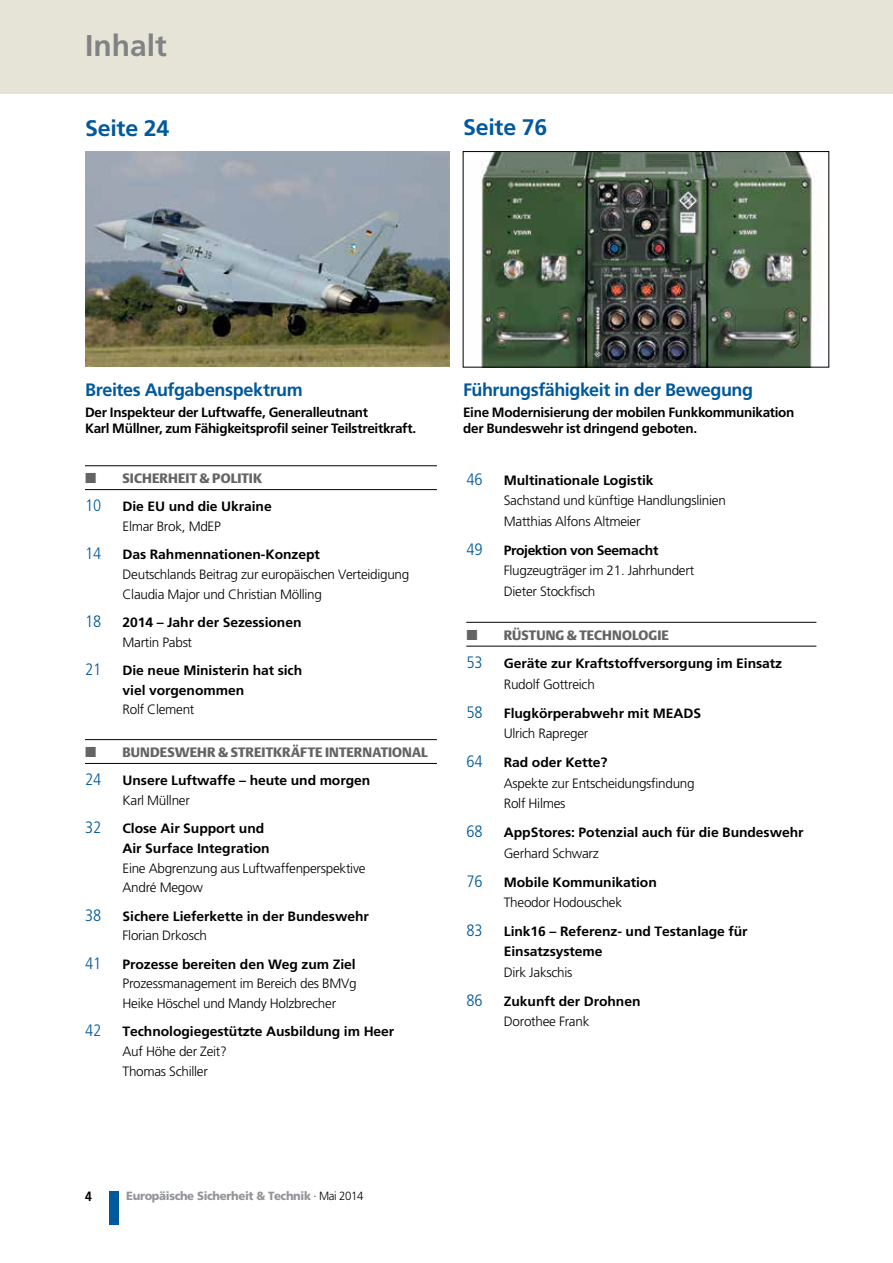
<style>
.page{position:relative;width:893px;height:1263px;background:#fff}
.page>*{position:absolute;margin:0;border:0;box-sizing:border-box;transform-origin:0 0}
.t1{font:700 30px "Frutiger LT Pro";color:#808285}
.t2{font:700 22.5px "Frutiger LT Pro";letter-spacing:-.01em;color:#00599d}
.t3{font:700 18px "Frutiger LT Pro";letter-spacing:-.025em;color:#00599d}
.t4{font:300 condensed 16.5px "Frutiger";color:#00599d}
.t5{font:300 13.5px/19.8px "Frutiger";letter-spacing:-.02em;color:#000}
.t6{font:700 13.5px/19.8px "Frutiger";letter-spacing:-.005em;color:#000}
.t7{font:700 13.5px/16.5px "Frutiger LT Pro";letter-spacing:-.02em;color:#000}
.t8{font:13.5px "DTL Argo T Black";letter-spacing:.01em;color:#636466}
.t9{font:700 13.5px "Frutiger";letter-spacing:-.03em;color:#000}
.t10{font:700 13.5px "Frutiger LT Pro";letter-spacing:-.02em;color:#000;scale:.9 1}
.t11{font:900 11.85px "Frutiger LT Pro";letter-spacing:-.03em;color:#939598;scale:.96 1}
.s1{font-weight:300;color:#000}
</style>
<div class="page">
<div style="left:109px;top:1191px;width:10px;height:33px;background:#00599d"></div>
<div style="left:0;top:0;width:893px;height:94px;background:#e6e4d6"></div>
<hr style="left:85px;top:465px;width:352px;height:1px;background:#000">
<hr style="left:85px;top:489px;width:352px;height:1px;background:#000">
<hr style="left:85px;top:739px;width:352px;height:1px;background:#000">
<hr style="left:85px;top:763px;width:352px;height:1px;background:#000">
<img style="left:85px;top:152px;width:365px;height:214px">
<img style="left:480px;top:153px;width:337px;height:212px">
<div style="left:463px;top:151px;width:366px;height:216px;border:1px solid #000"></div>
<hr style="left:466px;top:622px;width:350px;height:1px;background:#000">
<hr style="left:466px;top:646px;width:350px;height:1px;background:#000">
<h1 class="t1" style="left:85px;top:28px;width:83px">Inhalt</h1>
<h2 class="t2" style="left:85px;top:115px;width:86px">Seite 24</h2>
<h2 class="t2" style="left:463px;top:114px;width:86px">Seite 76</h2>
<h3 class="t3" style="left:85px;top:379px;width:219px">Breites Aufgabenspektrum</h3>
<p class="t7" style="left:85px;top:404px;width:333px">Der Inspekteur der Luftwaffe, Generalleutnant<br>Karl Müllner, zum Fähigkeitsprofil seiner Teilstreitkraft.</p>
<p class="t8" style="left:123px;top:470px;width:141px">SICHERHEIT &amp; POLITIK</p>
<p class="t4" style="left:85px;top:496px;width:18px">10</p>
<p class="t6" style="left:123px;top:496px;width:151px">Die EU und die Ukraine</p>
<p class="t5" style="left:123px;top:517px;width:100px">Elmar Brok, MdEP</p>
<p class="t4" style="left:85px;top:544px;width:18px">14</p>
<p class="t6" style="left:123px;top:544px;width:199px">Das Rahmennationen-Konzept</p>
<p class="t5" style="left:123px;top:565px;width:288px">Deutschlands Beitrag zur europäischen Verteidigung<br>Claudia Major und Christian Mölling</p>
<p class="t4" style="left:85px;top:612px;width:18px">18</p>
<p class="t6" style="left:123px;top:612px;width:181px">2014 – Jahr der Sezessionen</p>
<p class="t5" style="left:123px;top:632px;width:71px">Martin Pabst</p>
<p class="t4" style="left:85px;top:660px;width:18px">21</p>
<p class="t6" style="left:123px;top:660px;width:181px">Die neue Ministerin hat sich viel vorgenommen</p>
<p class="t5" style="left:123px;top:700px;width:73px">Rolf Clement</p>
<p class="t8" style="left:123px;top:744px;width:307px">BUNDESWEHR &amp; STREITKRÄFTE INTERNATIONAL</p>
<p class="t4" style="left:85px;top:770px;width:18px">24</p>
<p class="t6" style="left:123px;top:770px;width:249px">Unsere Luftwaffe – heute und morgen</p>
<p class="t5" style="left:123px;top:790px;width:69px">Karl Müllner</p>
<p class="t4" style="left:85px;top:818px;width:18px">32</p>
<p class="t6" style="left:123px;top:818px;width:149px">Close Air Support und<br>Air Surface Integration</p>
<p class="t5" style="left:123px;top:858px;width:244px">Eine Abgrenzung aus Luftwaffenperspektive<br>André Megow</p>
<p class="t4" style="left:85px;top:905px;width:18px">38</p>
<p class="t6" style="left:123px;top:906px;width:248px">Sichere Lieferkette in der Bundeswehr</p>
<p class="t5" style="left:123px;top:926px;width:86px">Florian Drkosch</p>
<p class="t4" style="left:85px;top:953px;width:18px">41</p>
<p class="t6" style="left:123px;top:954px;width:235px">Prozesse bereiten den Weg zum Ziel</p>
<p class="t5" style="left:123px;top:974px;width:236px">Prozessmanagement im Bereich des BMVg<br>Heike Höschel und Mandy Holzbrecher</p>
<p class="t4" style="left:85px;top:1021px;width:18px">42</p>
<p class="t6" style="left:123px;top:1021px;width:273px">Technologiegestützte Ausbildung im Heer</p>
<p class="t5" style="left:123px;top:1041px;width:106px">Auf Höhe der Zeit?<br>Thomas Schiller</p>
<h3 class="t3" style="left:463px;top:379px;width:292px">Führungsfähigkeit in der Bewegung</h3>
<p class="t7" style="left:463px;top:404px;width:333px">Eine Modernisierung der mobilen Funkkommunikation der Bundeswehr ist dringend geboten.</p>
<p class="t4" style="left:466px;top:470px;width:18px">46</p>
<p class="t6" style="left:504px;top:470px;width:151px">Multinationale Logistik</p>
<p class="t5" style="left:504px;top:491px;width:224px;line-height:20.4px">Sachstand und künftige Handlungslinien<br>Matthias Alfons Altmeier</p>
<p class="t4" style="left:466px;top:540px;width:18px">49</p>
<p class="t9" style="left:504px;top:542px;width:156px">Projektion von Seemacht</p>
<p class="t5" style="left:504px;top:560px;width:192px;line-height:20.4px">Flugzeugträger im 21. Jahrhundert<br>Dieter Stockfisch</p>
<p class="t8" style="left:504px;top:627px;width:167px">RÜSTUNG &amp; TECHNOLOGIE</p>
<p class="t4" style="left:466px;top:653px;width:18px">53</p>
<p class="t6" style="left:504px;top:654px;width:280px">Geräte zur Kraftstoffversorgung im Einsatz</p>
<p class="t5" style="left:504px;top:674px;width:93px">Rudolf Gottreich</p>
<p class="t4" style="left:466px;top:703px;width:18px">58</p>
<p class="t6" style="left:504px;top:703px;width:199px">Flugkörperabwehr mit MEADS</p>
<p class="t5" style="left:504px;top:724px;width:86px">Ulrich Rapreger</p>
<p class="t4" style="left:466px;top:752px;width:18px">64</p>
<p class="t6" style="left:504px;top:752px;width:105px">Rad oder Kette?</p>
<p class="t5" style="left:504px;top:773px;width:192px;line-height:20.4px">Aspekte zur Entscheidungsfindung<br>Rolf Hilmes</p>
<p class="t4" style="left:466px;top:822px;width:18px">68</p>
<p class="t6" style="left:504px;top:822px;width:301px">AppStores: Potenzial auch für die Bundeswehr</p>
<p class="t5" style="left:504px;top:843px;width:97px">Gerhard Schwarz</p>
<p class="t4" style="left:466px;top:871px;width:18px">76</p>
<p class="t6" style="left:504px;top:872px;width:155px">Mobile Kommunikation</p>
<p class="t5" style="left:504px;top:892px;width:120px">Theodor Hodouschek</p>
<p class="t4" style="left:466px;top:921px;width:18px">83</p>
<p class="t6" style="left:504px;top:921px;width:245px;line-height:20.4px">Link16 – Referenz- und Testanlage für<br>Einsatzsysteme</p>
<p class="t5" style="left:504px;top:962px;width:70px">Dirk Jakschis</p>
<p class="t4" style="left:466px;top:991px;width:18px">86</p>
<p class="t6" style="left:504px;top:991px;width:138px">Zukunft der Drohnen</p>
<p class="t5" style="left:504px;top:1012px;width:87px">Dorothee Frank</p>
<p class="t10" style="left:85px;top:1189px;width:9px">4</p>
<p class="t11" style="left:126px;top:1189px;width:249px">Europäische Sicherheit &amp; Technik <span class="s1">· Mai 2014</span></p>
</div>
